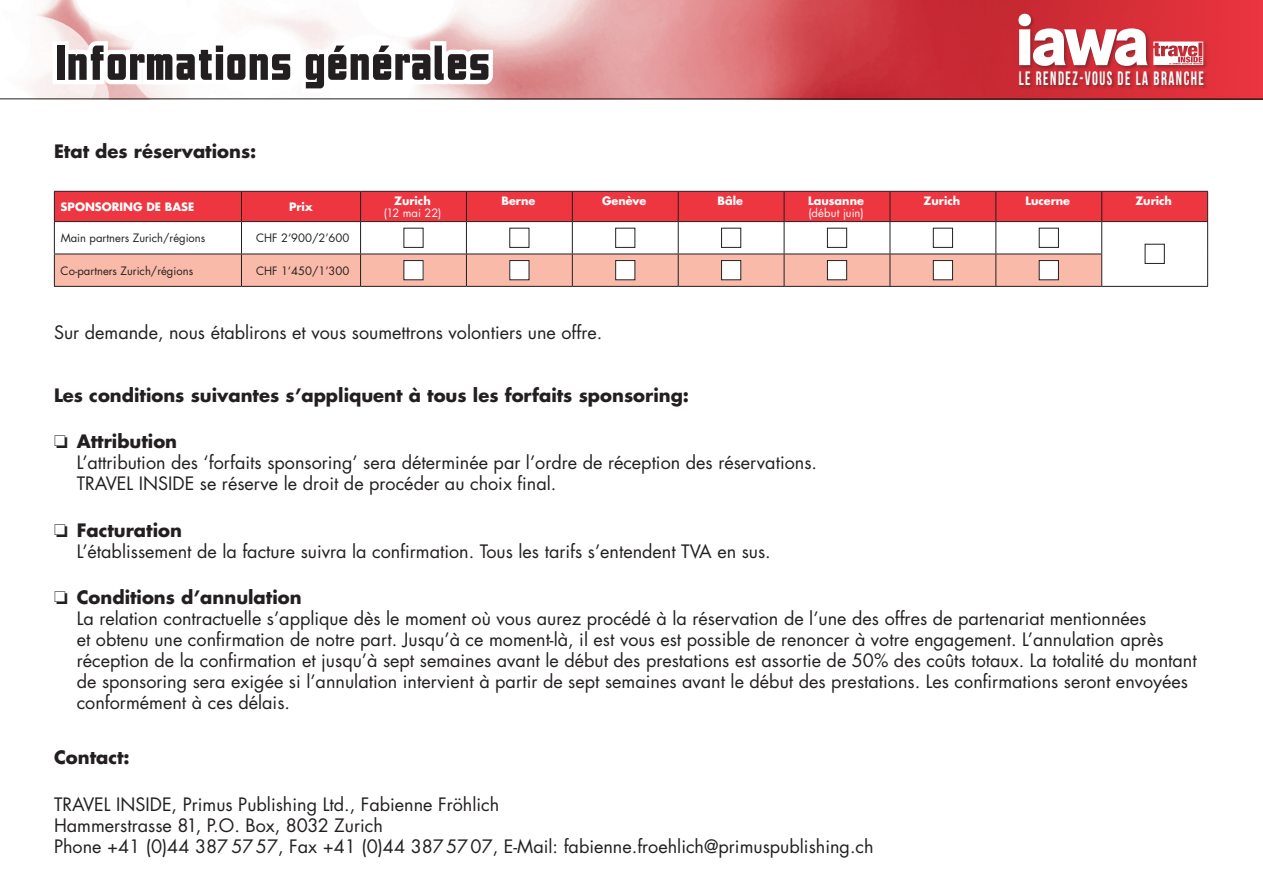
<style>
.page{position:relative;width:1263px;height:893px;background:#fff}
.page>*{position:absolute;margin:0;border:0;box-sizing:border-box;transform-origin:0 0}
.t1{font:700 60px "Motion Control";letter-spacing:.01em;color:#231f20;scale:.85 1}
.t2{font:19.35px "Bebas Neue";letter-spacing:.1em;color:#fff;scale:.76 1}
.t3{font:18px/21px "Futura";color:#231f20}
.t4{font:700 18px "Futura";color:#231f20}
.t5{font:11.25px "Futura";color:#231f20}
.t6{font:700 11.25px "Futura";color:#fff}
.t7{font:11.25px "Futura";color:#fff}
.s1{font-weight:700}
</style>
<div class="page">
<img style="left:30px;top:0;width:554px;height:98px">
<svg style="left:584px;top:0;width:679px;height:98px;background:#d7555c"></svg>
<hr style="left:0;top:98px;width:1263px;height:1px;background:#231f20">
<div style="left:1017px;top:13px;width:191px;height:76px;background:#231f20;opacity:.41"></div>
<svg style="left:1018px;top:14px;width:185px;height:52px"></svg>
<svg style="left:60px;top:37px;width:441px;height:60px"></svg>
<svg style="left:55px;top:222px;width:1152px;height:64px"></svg>
<div style="left:55px;top:255px;width:1046px;height:31px;background:#fabaaa"></div>
<div style="left:54px;top:191px;width:1154px;height:30px;background:#ee3641"></div>
<hr style="left:54px;top:221px;width:187px;height:1px;background:#231f20">
<hr style="left:54px;top:222px;width:1px;height:32px;background:#231f20">
<hr style="left:241px;top:221px;width:120px;height:1px;background:#231f20">
<hr style="left:241px;top:222px;width:1px;height:32px;background:#231f20">
<hr style="left:361px;top:221px;width:105px;height:1px;background:#231f20">
<hr style="left:360px;top:222px;width:1px;height:32px;background:#231f20">
<hr style="left:466px;top:221px;width:106px;height:1px;background:#231f20">
<hr style="left:466px;top:222px;width:1px;height:32px;background:#231f20">
<hr style="left:572px;top:221px;width:106px;height:1px;background:#231f20">
<hr style="left:572px;top:222px;width:1px;height:32px;background:#231f20">
<hr style="left:678px;top:221px;width:106px;height:1px;background:#231f20">
<hr style="left:678px;top:222px;width:1px;height:32px;background:#231f20">
<hr style="left:784px;top:221px;width:106px;height:1px;background:#231f20">
<hr style="left:784px;top:222px;width:1px;height:32px;background:#231f20">
<hr style="left:890px;top:221px;width:106px;height:1px;background:#231f20">
<hr style="left:890px;top:222px;width:1px;height:32px;background:#231f20">
<hr style="left:996px;top:221px;width:106px;height:1px;background:#231f20">
<hr style="left:995px;top:222px;width:1px;height:32px;background:#231f20">
<hr style="left:1102px;top:221px;width:106px;height:1px;background:#231f20">
<hr style="left:1101px;top:222px;width:1px;height:32px;background:#231f20">
<hr style="left:1207px;top:222px;width:1px;height:32px;background:#231f20">
<hr style="left:54px;top:254px;width:187px;height:1px;background:#231f20">
<hr style="left:54px;top:254px;width:1px;height:32px;background:#231f20">
<hr style="left:241px;top:254px;width:120px;height:1px;background:#231f20">
<hr style="left:241px;top:254px;width:1px;height:32px;background:#231f20">
<hr style="left:361px;top:254px;width:105px;height:1px;background:#231f20">
<hr style="left:360px;top:254px;width:1px;height:32px;background:#231f20">
<hr style="left:466px;top:254px;width:106px;height:1px;background:#231f20">
<hr style="left:466px;top:254px;width:1px;height:32px;background:#231f20">
<hr style="left:572px;top:254px;width:106px;height:1px;background:#231f20">
<hr style="left:572px;top:254px;width:1px;height:32px;background:#231f20">
<hr style="left:678px;top:254px;width:106px;height:1px;background:#231f20">
<hr style="left:678px;top:254px;width:1px;height:32px;background:#231f20">
<hr style="left:784px;top:254px;width:106px;height:1px;background:#231f20">
<hr style="left:784px;top:254px;width:1px;height:32px;background:#231f20">
<hr style="left:890px;top:254px;width:106px;height:1px;background:#231f20">
<hr style="left:890px;top:254px;width:1px;height:32px;background:#231f20">
<hr style="left:996px;top:254px;width:106px;height:1px;background:#231f20">
<hr style="left:995px;top:254px;width:1px;height:32px;background:#231f20">
<hr style="left:1101px;top:254px;width:1px;height:32px;background:#231f20">
<hr style="left:1207px;top:254px;width:1px;height:32px;background:#231f20">
<hr style="left:54px;top:286px;width:187px;height:1px;background:#231f20">
<hr style="left:241px;top:286px;width:120px;height:1px;background:#231f20">
<hr style="left:361px;top:286px;width:105px;height:1px;background:#231f20">
<hr style="left:466px;top:286px;width:106px;height:1px;background:#231f20">
<hr style="left:572px;top:286px;width:106px;height:1px;background:#231f20">
<hr style="left:678px;top:286px;width:106px;height:1px;background:#231f20">
<hr style="left:784px;top:286px;width:106px;height:1px;background:#231f20">
<hr style="left:890px;top:286px;width:106px;height:1px;background:#231f20">
<hr style="left:996px;top:286px;width:106px;height:1px;background:#231f20">
<hr style="left:1102px;top:286px;width:106px;height:1px;background:#231f20">
<div style="left:404px;top:228px;width:19px;height:19px;background:#fff"></div>
<div style="left:510px;top:228px;width:19px;height:19px;background:#fff"></div>
<div style="left:509px;top:228px;width:20px;height:20px;border:1px solid #231f20"></div>
<div style="left:616px;top:228px;width:19px;height:19px;background:#fff"></div>
<div style="left:615px;top:228px;width:20px;height:20px;border:1px solid #231f20"></div>
<div style="left:721px;top:228px;width:20px;height:19px;background:#fff"></div>
<div style="left:721px;top:228px;width:20px;height:20px;border:1px solid #231f20"></div>
<div style="left:827px;top:228px;width:20px;height:19px;background:#fff"></div>
<div style="left:827px;top:228px;width:20px;height:20px;border:1px solid #231f20"></div>
<div style="left:933px;top:228px;width:19px;height:19px;background:#fff"></div>
<div style="left:933px;top:228px;width:20px;height:20px;border:1px solid #231f20"></div>
<div style="left:1039px;top:228px;width:19px;height:19px;background:#fff"></div>
<div style="left:1039px;top:228px;width:20px;height:20px;border:1px solid #231f20"></div>
<div style="left:1145px;top:244px;width:19px;height:19px;background:#fff"></div>
<div style="left:404px;top:261px;width:19px;height:19px;background:#fff"></div>
<div style="left:510px;top:261px;width:19px;height:19px;background:#fff"></div>
<div style="left:509px;top:260px;width:20px;height:20px;border:1px solid #231f20"></div>
<div style="left:616px;top:261px;width:19px;height:19px;background:#fff"></div>
<div style="left:615px;top:260px;width:20px;height:20px;border:1px solid #231f20"></div>
<div style="left:721px;top:261px;width:20px;height:19px;background:#fff"></div>
<div style="left:721px;top:260px;width:20px;height:20px;border:1px solid #231f20"></div>
<div style="left:827px;top:261px;width:20px;height:19px;background:#fff"></div>
<div style="left:827px;top:260px;width:20px;height:20px;border:1px solid #231f20"></div>
<div style="left:933px;top:261px;width:19px;height:19px;background:#fff"></div>
<div style="left:933px;top:260px;width:20px;height:20px;border:1px solid #231f20"></div>
<div style="left:1039px;top:261px;width:19px;height:19px;background:#fff"></div>
<div style="left:1039px;top:260px;width:20px;height:20px;border:1px solid #231f20"></div>
<h1 class="t1" style="left:55px;top:37px;width:513px">Informations générales</h1>
<p class="t4" style="left:54px;top:139px;width:204px">Etat des réservations:</p>
<p class="t6" style="left:61px;top:199px;width:135px">SPONSORING DE BASE</p>
<p class="t6" style="left:289px;top:199px;width:25px">Prix</p>
<p class="t5" style="left:61px;top:230px;width:146px">Main partners Zurich/régions</p>
<p class="t5" style="left:256px;top:230px;width:95px">CHF 2‘900/2’600</p>
<p class="t5" style="left:61px;top:263px;width:134px">Co-partners Zurich/régions</p>
<p class="t5" style="left:256px;top:263px;width:95px">CHF 1‘450/1’300</p>
<p class="t6" style="left:394px;top:193px;width:38px">Zurich</p>
<p class="t7" style="left:384px;top:205px;width:59px">(12 mai 22)</p>
<p class="t6" style="left:501px;top:193px;width:35px">Berne</p>
<p class="t6" style="left:602px;top:193px;width:46px">Genève</p>
<p class="t6" style="left:717px;top:193px;width:27px">Bâle</p>
<p class="t6" style="left:808px;top:193px;width:57px">Lausanne</p>
<p class="t7" style="left:808px;top:205px;width:57px">(début juin)</p>
<p class="t3" style="left:54px;top:322px;width:550px">Sur demande, nous établirons et vous soumettrons volontiers une offre.</p>
<p class="t2" style="left:1019px;top:68px;width:245px">LE RENDEZ-VOUS DE LA BRANCHE</p>
<p class="t6" style="left:923px;top:193px;width:38px">Zurich</p>
<p class="t6" style="left:1025px;top:193px;width:46px">Lucerne</p>
<p class="t6" style="left:1135px;top:193px;width:38px">Zurich</p>
<p class="t4" style="left:54px;top:382px;width:636px">Les conditions suivantes s’appliquent à tous les forfaits sponsoring:</p>
<p class="t3" style="left:77px;top:431px;width:742px;text-indent:-23px">❏ <span class="s1">Attribution<br></span>L’attribution des ‘forfaits sponsoring’ sera déterminée par l’ordre de réception des réservations.<br>TRAVEL INSIDE se réserve le droit de procéder au choix final.</p>
<p class="t3" style="left:77px;top:519px;width:696px;text-indent:-23px">❏ <span class="s1">Facturation<br></span>L’établissement de la facture suivra la confirmation. Tous les tarifs s’entendent TVA en sus.</p>
<p class="t3" style="left:77px;top:587px;width:1121px;text-indent:-23px">❏ <span class="s1">Conditions d’annulation<br></span>La relation contractuelle s’applique dès le moment où vous aurez procédé à la réservation de l’une des offres de partenariat mentionnées<br>et obtenu une confirmation de notre part. Jusqu’à ce moment-là, il est vous est possible de renoncer à votre engagement. L’annulation après réception de la confirmation et jusqu’à sept semaines avant le début des prestations est assortie de 50% des coûts totaux. La totalité du montant de sponsoring sera exigée si l’annulation intervient à partir de sept semaines avant le début des prestations. Les confirmations seront envoyées conformément à ces délais.</p>
<p class="t4" style="left:54px;top:745px;width:77px">Contact:</p>
<p class="t3" style="left:54px;top:793px;width:821px">TRAVEL INSIDE, Primus Publishing Ltd., Fabienne Fröhlich<br>Hammerstrasse 81, P.O. Box, 8032 Zurich<br>Phone +41 (0)44 387 5757, Fax +41 (0)44 3875707, E-Mail: fabienne.froehlich@primuspublishing.ch</p>
</div>
